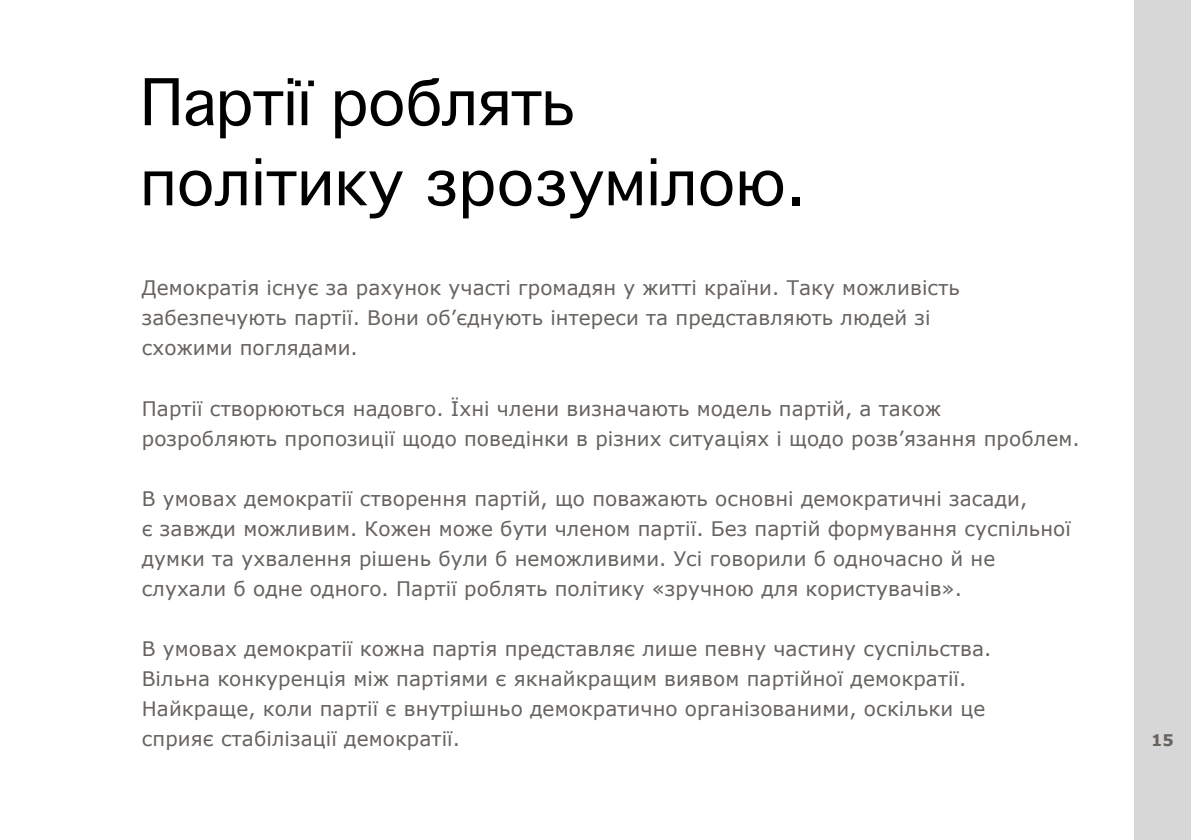
<style>
.page{position:relative;width:1191px;height:840px;background:#fff}
.page>*{position:absolute;margin:0;border:0;box-sizing:border-box;transform-origin:0 0}
.t1{font:62px/80px "Geneva CY";letter-spacing:.005em;color:#000}
.t2{font:20px/30px "Verdana";letter-spacing:.005em;color:#67635f}
.t3{font:700 16px "Verdana";color:#67635f}
</style>
<div class="page">
<div style="left:1134px;top:0;width:57px;height:839px;background:#d7d7d7"></div>
<h1 class="t1" style="left:140px;top:61px;width:666px">Партії роблять політику зрозумілою.</h1>
<p class="t2" style="left:142px;top:273px;width:819px">Демократія існує за рахунок участі громадян у житті країни. Таку можливість забезпечують партії. Вони об’єднують інтереси та представляють людей зі схожими поглядами.</p>
<p class="t2" style="left:142px;top:393px;width:939px">Партії створюються надовго. Їхні члени визначають модель партій, а також розробляють пропозиції щодо поведінки в різних ситуаціях і щодо розв’язання проблем.</p>
<p class="t2" style="left:142px;top:483px;width:930px">В умовах демократії створення партій, що поважають основні демократичні засади,<br>є завжди можливим. Кожен може бути членом партії. Без партій формування суспільної думки та ухвалення рішень були б неможливими. Усі говорили б одночасно й не слухали б одне одного. Партії роблять політику «зручною для користувачів».</p>
<p class="t2" style="left:142px;top:633px;width:851px">В умовах демократії кожна партія представляє лише певну частину суспільства.<br>Вільна конкуренція між партіями є якнайкращим виявом партійної демократії.<br>Найкраще, коли партії є внутрішньо демократично організованими, оскільки це сприяє стабілізації демократії.</p>
<p class="t3" style="left:1151px;top:728px;width:24px">15</p>
</div>
